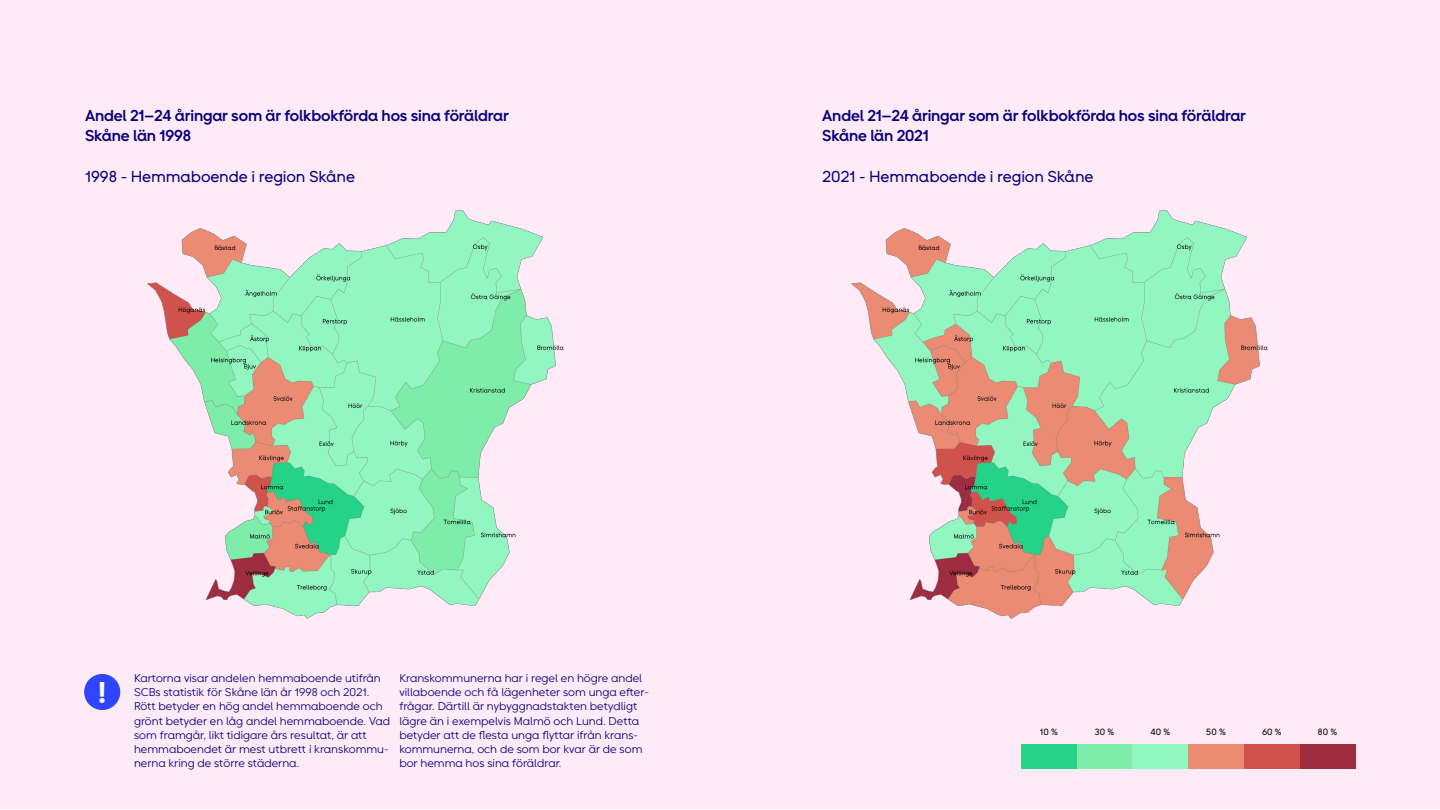
<style>
.page{position:relative;width:1440px;height:810px;background:#fff}
.page>*{position:absolute;margin:0;border:0;box-sizing:border-box;transform-origin:0 0}
.t1{font:30px "Hyra Sans Display";color:#fff}
.t2{font:700 15.75px/20.2px "Hyra Sans";letter-spacing:-.01em;color:#06007e}
.t3{font:15.75px "Hyra Sans";letter-spacing:-.01em;color:#06007e}
.t4{font:11.25px/14.2px "Hyra Sans Text";color:#06007e}
.t5{font:9px "Hyra Sans";color:#000}
</style>
<div class="page">
<div style="left:0;top:0;width:1440px;height:809px;background:#ffebf7"></div>
<img style="left:147px;top:210px;width:417px;height:409px">
<div style="left:1021px;top:744px;width:56px;height:24px;background:#25d287"></div>
<div style="left:1077px;top:744px;width:55px;height:24px;background:#7eedaa"></div>
<div style="left:1132px;top:744px;width:56px;height:24px;background:#91f7c0"></div>
<div style="left:1188px;top:744px;width:56px;height:24px;background:#ea8b72"></div>
<div style="left:1244px;top:744px;width:56px;height:24px;background:#d1524d"></div>
<div style="left:1300px;top:744px;width:55px;height:24px;background:#9e2d41"></div>
<img style="left:851px;top:210px;width:417px;height:409px">
<div style="left:84px;top:674px;width:36px;height:36px;background:#3145ff;border-radius:50%"></div>
<h2 class="t2" style="left:85px;top:105px;width:425px">Andel 21–24 åringar som är folkbokförda hos sina föräldrar<br>Skåne län 1998</h2>
<h2 class="t2" style="left:822px;top:105px;width:425px">Andel 21–24 åringar som är folkbokförda hos sina föräldrar<br>Skåne län 2021</h2>
<h2 class="t3" style="left:85px;top:167px;width:272px">1998 - Hemmaboende i region Skåne</h2>
<h2 class="t3" style="left:822px;top:167px;width:273px">2021 - Hemmaboende i region Skåne</h2>
<h1 class="t1" style="left:98px;top:674px;width:10px">!</h1>
<p class="t4" style="left:134px;top:671px;width:258px">Kartorna visar andelen hemmaboende utifrån SCBs statistik för Skåne län år 1998 och 2021.<br>Rött betyder en hög andel hemmaboende och grönt betyder en låg andel hemmaboende. Vad som framgår, likt tidigare års resultat, är att hemmaboendet är mest utbrett i kranskommu&shy;nerna kring de större städerna.</p>
<p class="t4" style="left:399px;top:671px;width:251px">Kranskommunerna har i regel en högre andel villaboende och få lägenheter som unga efter&shy;frågar. Därtill är nybyggnadstakten betydligt lägre än i exempelvis Malmö och Lund. Detta betyder att de flesta unga flyttar ifrån krans&shy;kommunerna, och de som bor kvar är de som bor hemma hos sina föräldrar.</p>
<p class="t5" style="left:1040px;top:726px;width:19px">10 %</p>
<p class="t5" style="left:1095px;top:726px;width:21px">30 %</p>
<p class="t5" style="left:1151px;top:726px;width:21px">40 %</p>
<p class="t5" style="left:1206px;top:726px;width:21px">50 %</p>
<p class="t5" style="left:1262px;top:726px;width:21px">60 %</p>
<p class="t5" style="left:1318px;top:726px;width:21px">80 %</p>
</div>
